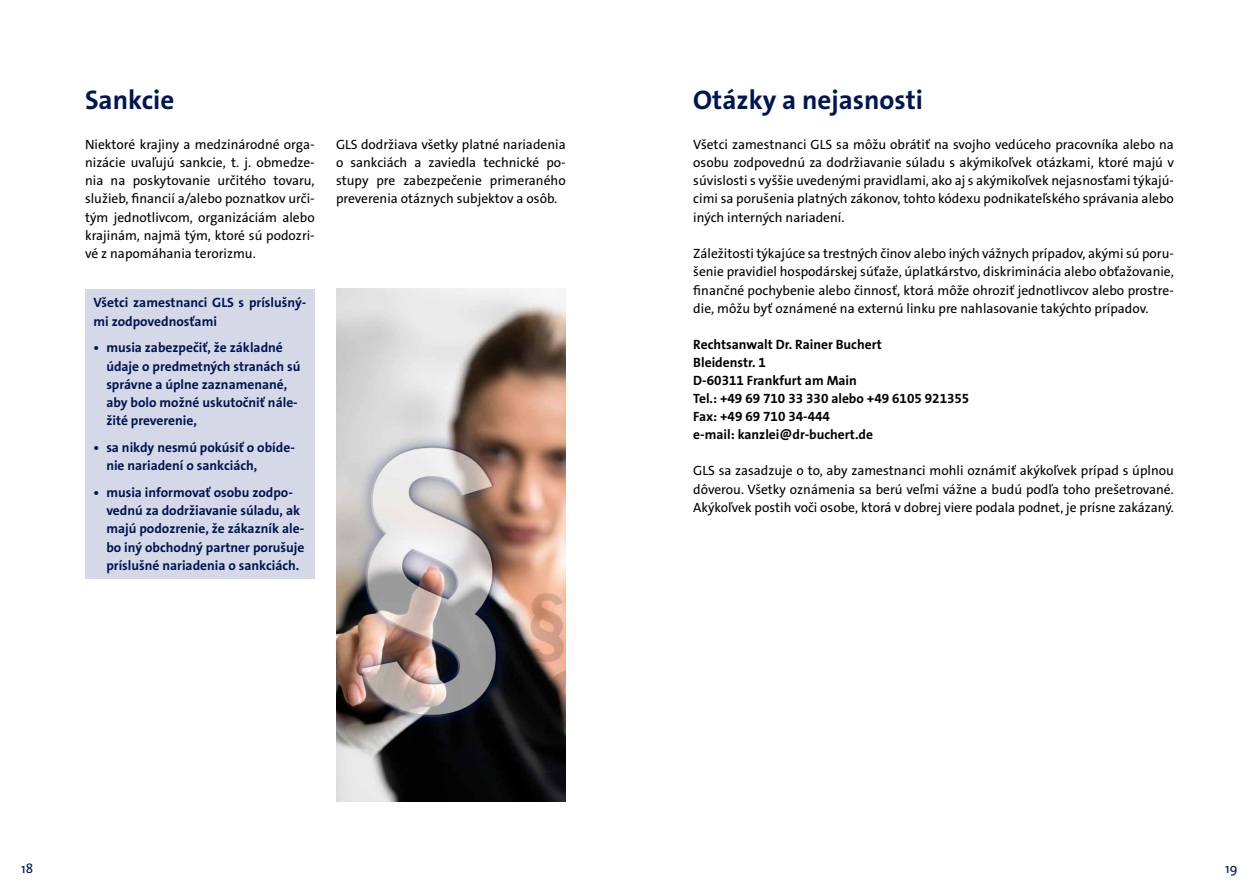
<style>
.page{position:relative;width:1259px;height:893px;background:#fff}
.page>*{position:absolute;margin:0;border:0;box-sizing:border-box;transform-origin:0 0}
.t1{font:700 27px "The Sans GLS";color:#001652}
.t2{font:13.5px/18.3px "The Sans GLS";color:#000;text-align:justify}
.t3{font:700 13.5px/18.3px "The Sans GLS";color:#001652}
.t4{font:700 13.5px/18px "The Sans GLS";color:#000}
.t5{font:13.5px "The Sans GLS";color:#001652}
</style>
<div class="page">
<div style="left:85px;top:289px;width:230px;height:289px;background:#d5d8e7"></div>
<img style="left:336px;top:288px;width:230px;height:514px">
<h1 class="t1" style="left:85px;top:83px;width:91px">Sankcie</h1>
<p class="t2" style="left:85px;top:135px;width:231px">Niektoré krajiny a medzinárodné orga&shy;nizácie uvaľujú sankcie, t. j. obmedze&shy;nia na poskytovanie určitého tovaru, služieb, financií a/alebo poznatkov urči&shy;tým jednotlivcom, organizáciám alebo krajinám, najmä tým, ktoré sú podozri&shy;vé z napomáhania terorizmu.</p>
<p class="t2" style="left:336px;top:135px;width:231px">GLS dodržiava všetky platné nariadenia o sankciách a zaviedla technické po&shy;stupy pre zabezpečenie primeraného preverenia otáznych subjektov a osôb.</p>
<p class="t3" style="left:94px;top:294px;width:214px">Všetci zamestnanci GLS s príslušný&shy;mi zodpovednosťami</p>
<p class="t3" style="left:106px;top:339px;width:195px;text-indent:-13px">• musia zabezpečiť, že základné údaje o predmetných stranách sú správne a úplne zaznamenané, aby bolo možné uskutočniť nále&shy;žité preverenie,</p>
<p class="t3" style="left:106px;top:438px;width:190px;text-indent:-13px">• sa nikdy nesmú pokúsiť o obíde&shy;nie nariadení o sankciách,</p>
<p class="t3" style="left:106px;top:483px;width:200px;text-indent:-13px">• musia informovať osobu zodpo&shy;vednú za dodržiavanie súladu, ak majú podozrenie, že zákazník ale&shy;bo iný obchodný partner porušuje príslušné nariadenia o sankciách.</p>
<h1 class="t1" style="left:693px;top:83px;width:231px">Otázky a nejasnosti</h1>
<p class="t2" style="left:693px;top:135px;width:482px">Všetci zamestnanci GLS sa môžu obrátiť na svojho vedúceho pracovníka alebo na osobu zodpovednú za dodržiavanie súladu s akýmikoľvek otázkami, ktoré majú v súvislosti s vyššie uvedenými pravidlami, ako aj s akýmikoľvek nejasnosťami týkajú&shy;cimi sa porušenia platných zákonov, tohto kódexu podnikateľského správania alebo iných interných nariadení.</p>
<p class="t2" style="left:693px;top:245px;width:482px">Záležitosti týkajúce sa trestných činov alebo iných vážnych prípadov, akými sú poru&shy;šenie pravidiel hospodárskej súťaže, úplatkárstvo, diskriminácia alebo obťažovanie, finančné pochybenie alebo činnosť, ktorá môže ohroziť jednotlivcov alebo prostre&shy;die, môžu byť oznámené na externú linku pre nahlasovanie takýchto prípadov.</p>
<p class="t4" style="left:693px;top:336px;width:278px">Rechtsanwalt Dr. Rainer Buchert<br>Bleidenstr. 1<br>D-60311 Frankfurt am Main<br>Tel.: +49 69 710 33 330 alebo +49 6105 921355<br>Fax: +49 69 710 34-444<br>e-mail: kanzlei@dr-buchert.de</p>
<p class="t2" style="left:693px;top:462px;width:482px">GLS sa zasadzuje o to, aby zamestnanci mohli oznámiť akýkoľvek prípad s úplnou dôverou. Všetky oznámenia sa berú veľmi vážne a budú podľa toho prešetrované.<br>Akýkoľvek postih voči osobe, ktorá v dobrej viere podala podnet, je prísne zakázaný.</p>
<p class="t5" style="left:21px;top:860px;width:14px">18</p>
<p class="t5" style="left:1225px;top:860px;width:14px">19</p>
</div>
